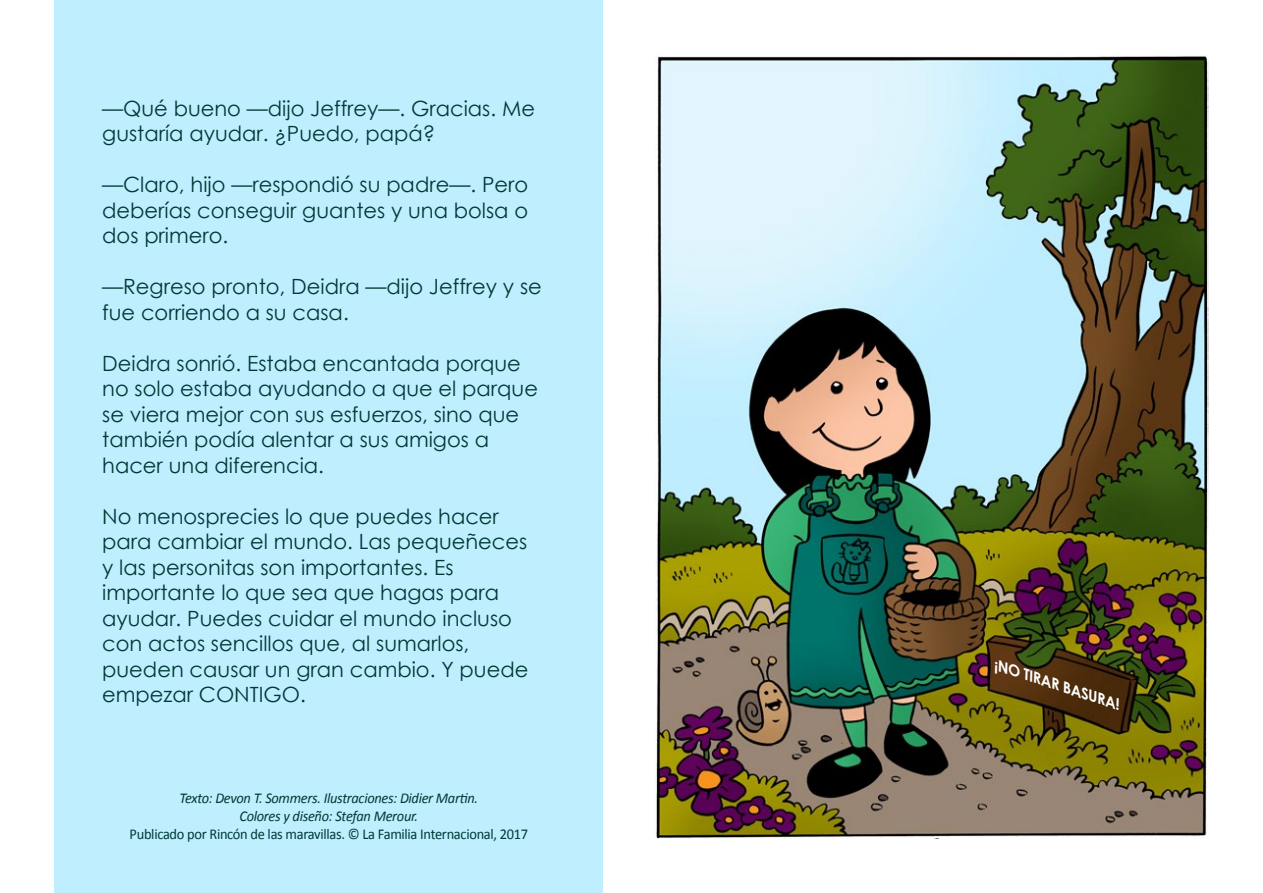
<style>
.page{position:relative;width:1263px;height:893px;background:#fff}
.page>*{position:absolute;margin:0;border:0;box-sizing:border-box;transform-origin:0 0}
.t1{font:21px/25.5px "Century Gothic";color:#003935}
.t2{font:italic 15px "Calibri";letter-spacing:-.02em;color:#003935;scale:.96 1}
.t3{font:15px "Calibri";letter-spacing:-.02em;color:#003935;scale:.96 1}
.t4{font:italic 700 15px "Century Gothic";color:#fff}
</style>
<div class="page">
<div style="left:54px;top:0;width:549px;height:893px;background:#bfeefe"></div>
<img style="left:655px;top:54px;width:554px;height:785px">
<p class="t1" style="left:102px;top:95px;width:434px">—Qué bueno —dijo Jeffrey—. Gracias. Me gustaría ayudar. ¿Puedo, papá?</p>
<p class="t1" style="left:102px;top:172px;width:427px;text-align:justify">—Claro, hijo —respondió su padre—. Pero deberías conseguir guantes y una bolsa o dos primero.</p>
<p class="t1" style="left:102px;top:274px;width:441px">—Regreso pronto, Deidra —dijo Jeffrey y se fue corriendo a su casa.</p>
<p class="t1" style="left:102px;top:350px;width:437px">Deidra sonrió. Estaba encantada porque no solo estaba ayudando a que el parque se viera mejor con sus esfuerzos, sino que también podía alentar a sus amigos a hacer una diferencia.</p>
<p class="t1" style="left:102px;top:503px;width:428px">No menosprecies lo que puedes hacer para cambiar el mundo. Las pequeñeces y las personitas son importantes. Es importante lo que sea que hagas para ayudar. Puedes cuidar el mundo incluso con actos sencillos que, al sumarlos, pueden causar un gran cambio. Y puede empezar CONTIGO.</p>
<p class="t2" style="left:180px;top:788px;width:313px">Texto: Devon T. Sommers. Ilustraciones: Didier Martin.</p>
<p class="t2" style="left:240px;top:806px;width:188px">Colores y diseño: Stefan Merour.</p>
<p class="t3" style="left:130px;top:824px;width:417px">Publicado por Rincón de las maravillas. © La Familia Internacional, 2017</p>
<p class="t4" style="left:999px;top:654px;width:133px;rotate:18deg">¡NO TIRAR BASURA!</p>
</div>
